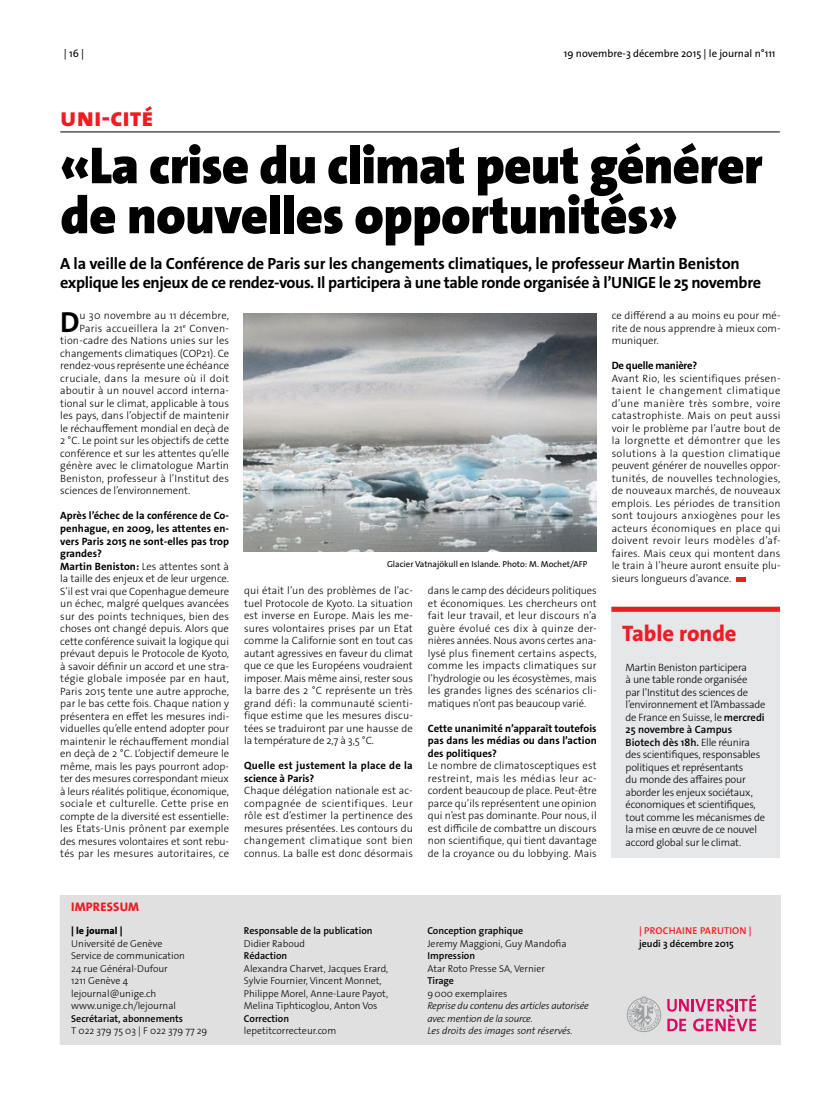
<style>
.page{position:relative;width:833px;height:1099px;background:#fff}
.page>*{position:absolute;margin:0;border:0;box-sizing:border-box;transform-origin:0 0}
.t1{font:900 52.5px/50px "The Sans Os F";letter-spacing:-.015em;color:#000}
.t2{font:700 29.12px "The Sans Os F";color:#000}
.t3{font:800 26.25px "The Sans Os F";color:#ed1d24}
.t4{font:800 22.5px "The Sans Os F";color:#ed1d24}
.t5{font:700 16.25px/18.8px "The Sans Os F";letter-spacing:-.02em;color:#000}
.t6{font:800 12.5px "The Sans Os F";color:#ed1d24}
.t7{font:300 10.62px/12.5px "The Sans Os F";color:#000}
.t8{font:300 10.62px/12.5px "The Sans Os F";letter-spacing:.025em;color:#000}
.t9{font:300 10.62px/12.5px "The Sans Os F";letter-spacing:-.02em;color:#000}
.t10{font:10.62px "The Sans Os F";color:#000}
.t11{font:300 10.62px "The Sans Os F";letter-spacing:.03em;color:#000}
.t12{font:300 10px/12.5px "The Sans Os F";color:#000}
.t13{font:italic 300 10px/12.5px "The Sans Os F";letter-spacing:-.02em;color:#000}
.t14{font:600 10px/12.5px "The Sans Os F";letter-spacing:.075em;color:#ed1d24}
.t15{font:8.75px "The Sans Os F";color:#000}
.s1{font-weight:700}
.s2{font-weight:600}
.s3{font-weight:800}
.s4{font-weight:600;font-style:normal}
.s5{font-style:normal}
.s6{color:#000}
</style>
<div class="page">
<div style="left:60px;top:894px;width:720px;height:150px;background:#e0e0e0"></div>
<div style="left:60px;top:894px;width:720px;height:150px;border:1px solid #e0e0e0"></div>
<svg style="left:627px;top:996px;width:34px;height:36px"></svg>
<svg style="left:667px;top:994px;width:89px;height:37px"></svg>
<hr style="left:60px;top:132px;width:720px;height:1px;background:#000">
<div style="left:736px;top:577px;width:10px;height:5px;background:#ed1d24"></div>
<img style="left:244px;top:313px;width:352px;height:239px">
<div style="left:611px;top:607px;width:169px;height:250px;background:#e6e7e8"></div>
<div style="left:611px;top:607px;width:169px;height:5px;background:#ed1d24"></div>
<p class="t10" style="left:64px;top:46px;width:22px">| 16 |</p>
<p class="t10" style="left:564px;top:46px;width:213px">19 novembre-3 décembre 2015 | le journal n°111</p>
<p class="t3" style="left:60px;top:100px;width:95px">uni-cité</p>
<p class="t1" style="left:60px;top:141px;width:704px">«La crise du climat peut générer de nouvelles opportunités»</p>
<p class="t5" style="left:60px;top:254px;width:702px">A la veille de la Conférence de Paris sur les changements climatiques, le professeur Martin Beniston explique les enjeux de ce rendez-vous. Il participera à une table ronde organisée à l’UNIGE le 25 novembre</p>
<p class="t2" style="left:60px;top:303px;width:18px">D</p>
<p class="t7" style="left:80px;top:310px;width:151px">u 30 novembre au 11 décembre,</p>
<p class="t7" style="left:611px;top:309px;width:170px;text-align:justify">ce différend a au moins eu pour mé&shy;rite de nous apprendre à mieux com&shy;muniquer.</p>
<p class="t8" style="left:611px;top:359px;width:170px"><span class="s1">De quelle manière?<br></span>Avant Rio, les scientifiques présen&shy;taient le changement climatique d’une manière très sombre, voire catastrophiste. Mais on peut aussi voir le problème par l’autre bout de la lorgnette et démontrer que les solutions à la question climatique peuvent générer de nouvelles oppor&shy;tunités, de nouvelles technologies, de nouveaux marchés, de nouveaux emplois. Les périodes de transition sont toujours anxiogènes pour les acteurs économiques en place qui doivent revoir leurs modèles d’af&shy;faires. Mais ceux qui montent dans le train à l’heure auront ensuite plu&shy;sieurs longueurs d’avance.</p>
<p class="t8" style="left:80px;top:322px;width:151px">Paris accueillera la 21<sup>e</sup> Conven-</p>
<p class="t7" style="left:60px;top:335px;width:170px">tion-cadre des Nations unies sur les</p>
<p class="t7" style="left:60px;top:347px;width:170px">changements climatiques (COP21). Ce</p>
<p class="t7" style="left:60px;top:360px;width:170px">rendez-vous représente une échéance</p>
<p class="t11" style="left:60px;top:371px;width:170px">cruciale, dans la mesure où il doit</p>
<p class="t7" style="left:60px;top:385px;width:170px">aboutir à un nouvel accord interna-</p>
<p class="t7" style="left:60px;top:397px;width:170px">tional sur le climat, applicable à tous</p>
<p class="t7" style="left:60px;top:409px;width:170px">les pays, dans l’objectif de maintenir</p>
<p class="t7" style="left:60px;top:422px;width:170px">le réchauffement mondial en deçà de</p>
<p class="t7" style="left:60px;top:434px;width:170px">2 °C. Le point sur les objectifs de cette</p>
<p class="t7" style="left:60px;top:447px;width:170px">conférence et sur les attentes qu’elle</p>
<p class="t7" style="left:60px;top:459px;width:170px">génère avec le climatologue Martin</p>
<p class="t7" style="left:60px;top:472px;width:170px">Beniston, professeur à l’Institut des</p>
<p class="t7" style="left:60px;top:484px;width:131px">sciences de l’environnement.</p>
<p class="t7" style="left:60px;top:509px;width:170px"><span class="s1">Après l’échec de la conférence de Co&shy;penhague, en 2009, les attentes en&shy;vers Paris 2015 ne sont-elles pas trop grandes?<br>Martin Beniston:</span> Les attentes sont à la taille des enjeux et de leur urgence.<br>S’il est vrai que Copenhague demeure un échec, malgré quelques avancées sur des points techniques, bien des choses ont changé depuis. Alors que cette conférence suivait la logique qui prévaut depuis le Protocole de Kyoto, à savoir définir un accord et une stra&shy;tégie globale imposée par en haut, Paris 2015 tente une autre approche, par le bas cette fois. Chaque nation y présentera en effet les mesures indi&shy;viduelles qu’elle entend adopter pour maintenir le réchauffement mondial en deçà de 2 °C. L’objectif demeure le même, mais les pays pourront adop&shy;ter des mesures correspondant mieux à leurs réalités politique, économique, sociale et culturelle. Cette prise en compte de la diversité est essentielle: les Etats-Unis prônent par exemple des mesures volontaires et sont rebu&shy;tés par les mesures autoritaires, ce</p>
<p class="t15" style="left:387px;top:558px;width:202px">Glacier Vatnajökull en Islande. Photo: M. Mochet/AFP</p>
<p class="t7" style="left:428px;top:584px;width:170px;text-align:justify">dans le camp des décideurs politiques et économiques. Les chercheurs ont fait leur travail, et leur discours n’a guère évolué ces dix à quinze der&shy;nières années. Nous avons certes ana&shy;lysé plus finement certains aspects, comme les impacts climatiques sur l’hydrologie ou les écosystèmes, mais les grandes lignes des scénarios cli&shy;matiques n’ont pas beaucoup varié.</p>
<p class="t7" style="left:428px;top:722px;width:170px"><span class="s1">Cette unanimité n’apparaît toutefois pas dans les médias ou dans l’action des politiques?<br></span>Le nombre de climatosceptiques est restreint, mais les médias leur ac&shy;cordent beaucoup de place. Peut-être parce qu’ils représentent une opinion qui n’est pas dominante. Pour nous, il est difficile de combattre un discours non scientifique, qui tient davantage de la croyance ou du lobbying. Mais</p>
<p class="t7" style="left:244px;top:584px;width:170px;text-align:justify">qui était l’un des problèmes de l’ac&shy;tuel Protocole de Kyoto. La situation est inverse en Europe. Mais les me&shy;sures volontaires prises par un Etat comme la Californie sont en tout cas autant agressives en faveur du climat que ce que les Européens voudraient imposer. Mais même ainsi, rester sous la barre des 2 °C représente un très grand défi: la communauté scienti&shy;fique estime que les mesures discu&shy;tées se traduiront par une hausse de la température de 2,7 à 3,5 °C.</p>
<p class="t7" style="left:244px;top:759px;width:170px"><span class="s1">Quelle est justement la place de la science à Paris?<br></span>Chaque délégation nationale est ac&shy;compagnée de scientifiques. Leur rôle est d’estimer la pertinence des mesures présentées. Les contours du changement climatique sont bien connus. La balle est donc désormais</p>
<p class="t4" style="left:622px;top:619px;width:116px">Table ronde</p>
<p class="t9" style="left:625px;top:661px;width:141px">Martin Beniston participera<br>à une table ronde organisée<br>par l’Institut des sciences de l’environnement et l’Ambassade de France en Suisse, le <span class="s2">mercredi<br>25 novembre à Campus<br>Biotech dès 18h.</span> Elle réunira des scientifiques, responsables politiques et représentants<br>du monde des affaires pour aborder les enjeux sociétaux, économiques et scientifiques, tout comme les mécanismes de la mise en œuvre de ce nouvel accord global sur le climat.</p>
<p class="t6" style="left:71px;top:898px;width:59px">impressum</p>
<p class="t12" style="left:71px;top:924px;width:138px"><span class="s3">| le journal |<br></span>Université de Genève<br>Service de communication<br>24 rue Général-Dufour<br>1211 Genève 4 lejournal@unige.ch www.unige.ch/lejournal<br><span class="s2">Secrétariat, abonnements<br></span>T 022 379 75 03 | F 022 379 77 29</p>
<p class="t12" style="left:244px;top:924px;width:146px"><span class="s2">Responsable de la publication<br></span>Didier Raboud<br><span class="s2">Rédaction<br></span>Alexandra Charvet, Jacques Erard,<br>Sylvie Fournier, Vincent Monnet,<br>Philippe Morel, Anne-Laure Payot,<br>Melina Tiphticoglou, Anton Vos<br><span class="s2">Correction<br></span>lepetitcorrecteur.com</p>
<p class="t13" style="left:427px;top:924px;width:163px"><span class="s4">Conception graphique<br></span><span class="s5">Jeremy Maggioni, Guy Mandofia<br></span><span class="s4">I mpression<br></span><span class="s5">Atar Roto Presse SA, Vernier<br></span><span class="s4">Tirage<br></span><span class="s5">9000 exemplaires<br></span>Reprise du contenu des articles autorisée avec mention de la source.<br>Les droits des images sont réservés.</p>
<p class="t14" style="left:639px;top:924px;width:114px">| Prochaine parution | <span class="s6">jeudi 3 décembre 2015</span></p>
</div>
